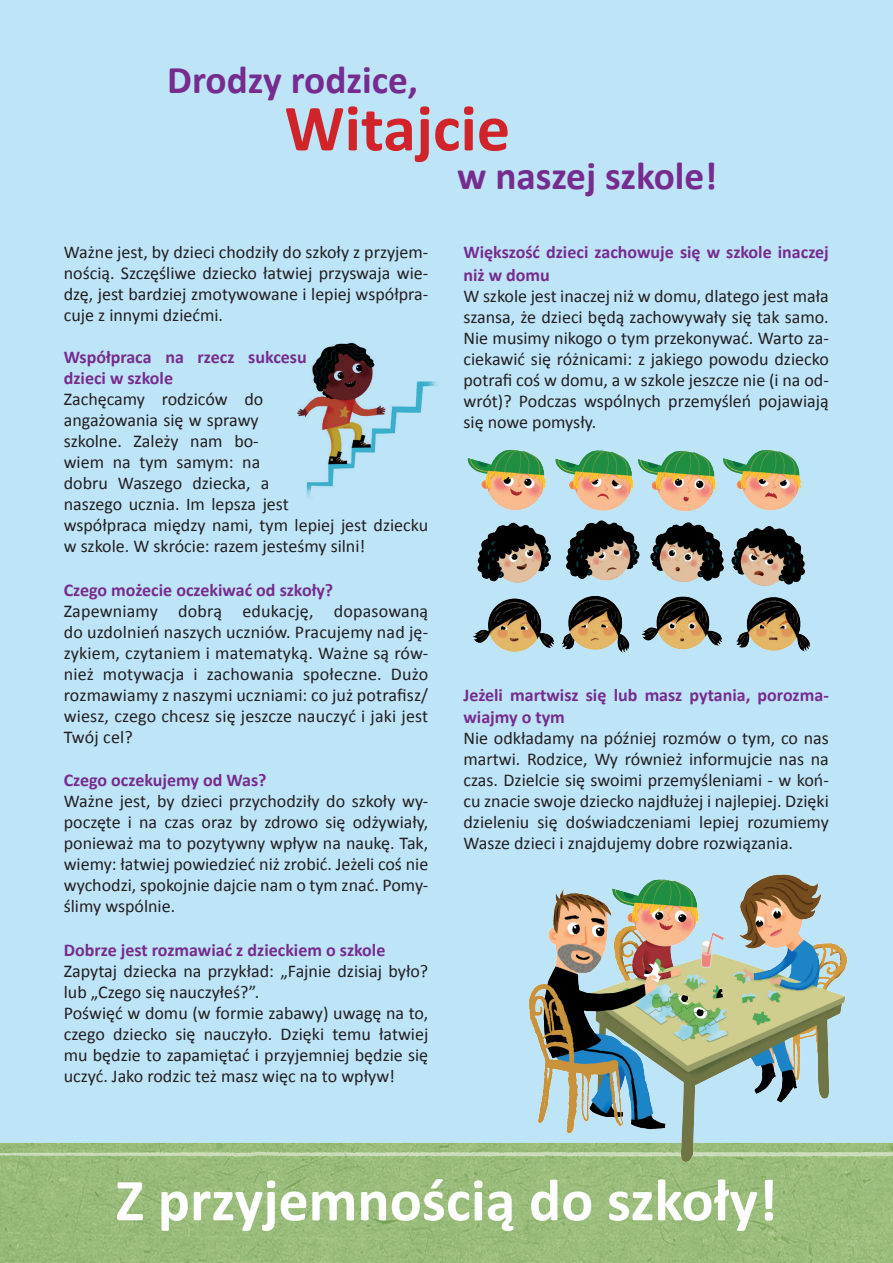
<style>
.page{position:relative;width:893px;height:1263px;background:#fff}
.page>*{position:absolute;margin:0;border:0;box-sizing:border-box;transform-origin:0 0}
.BROODTEKST{font:700 66.3px "Calibri";color:#d1232a}
.BROODTEKST-2{font:700 60px "Calibri";color:#fff}
.BROODTEKST-3{font:700 39.3px "Calibri";color:#762c8e}
.BROODTEKST-4{font:18px/21px "Calibri";color:#231f20;text-align:justify}
.Heading_3{font:700 18px/22.5px "Calibri";color:#762c8e}
</style>
<div class="page">
<div style="left:0;top:0;width:893px;height:1155px;background:#bee4f8"></div>
<img style="left:0;top:1143px;width:893px;height:120px">
<img style="left:297px;top:342px;width:141px;height:155px">
<img style="left:467px;top:449px;width:343px;height:204px">
<img style="left:516px;top:874px;width:339px;height:299px">
<p class="BROODTEKST-3" style="left:167px;top:55px;width:252px">Drodzy rodzice,</p>
<p class="BROODTEKST" style="left:285px;top:86px;width:227px">Witajcie</p>
<p class="BROODTEKST-3" style="left:457px;top:151px;width:261px">w naszej szkole!</p>
<p class="BROODTEKST-4" style="left:64px;top:242px;width:366px">Ważne jest, by dzieci chodziły do szkoły z przyjem&shy;nością. Szczęśliwe dziecko łatwiej przyswaja wie&shy;dzę, jest bardziej zmotywowane i lepiej współpra&shy;cuje z innymi dziećmi.</p>
<p class="Heading_3" style="left:64px;top:347px;width:244px;line-height:21px">Współpraca na rzecz sukcesu dzieci w szkole</p>
<p class="BROODTEKST-4" style="left:64px;top:389px;width:366px;text-align:left">Zachęcamy rodziców do<br>angażowania się w sprawy<br>szkolne. Zależy nam bo-<br>wiem na tym samym: na<br>dobru Waszego dziecka, a<br>naszego ucznia. Im lepsza jest<br>współpraca między nami, tym lepiej jest dziecku w szkole. W skrócie: razem jesteśmy silni!</p>
<p class="Heading_3" style="left:64px;top:578px;width:271px">Czego możecie oczekiwać od szkoły?</p>
<p class="BROODTEKST-4" style="left:64px;top:600px;width:366px">Zapewniamy dobrą edukację, dopasowaną do uzdolnień naszych uczniów. Pracujemy nad ję&shy;zykiem, czytaniem i matematyką. Ważne są rów&shy;nież motywacja i zachowania społeczne. Dużo rozmawiamy z naszymi uczniami: co już potrafisz/ wiesz, czego chcesz się jeszcze nauczyć i jaki jest Twój cel?</p>
<p class="Heading_3" style="left:64px;top:769px;width:204px">Czego oczekujemy od Was?</p>
<p class="BROODTEKST-4" style="left:64px;top:791px;width:366px">Ważne jest, by dzieci przychodziły do szkoły wy&shy;poczęte i na czas oraz by zdrowo się odżywiały, ponieważ ma to pozytywny wpływ na naukę. Tak, wiemy: łatwiej powiedzieć niż zrobić. Jeżeli coś nie wychodzi, spokojnie dajcie nam o tym znać. Pomy&shy;ślimy wspólnie.</p>
<p class="Heading_3" style="left:64px;top:938px;width:323px">Dobrze jest rozmawiać z dzieckiem o szkole</p>
<p class="BROODTEKST-4" style="left:64px;top:960px;width:366px">Zapytaj dziecka na przykład: „Fajnie dzisiaj było? lub „Czego się nauczyłeś?”.</p>
<p class="BROODTEKST-4" style="left:64px;top:1002px;width:366px">Poświęć w domu (w formie zabawy) uwagę na to, czego dziecko się nauczyło. Dzięki temu łatwiej mu będzie to zapamiętać i przyjemniej będzie się uczyć. Jako rodzic też masz więc na to wpływ!</p>
<p class="Heading_3" style="left:463px;top:241px;width:367px">Większość dzieci zachowuje się w szkole inaczej niż w domu</p>
<p class="BROODTEKST-4" style="left:463px;top:285px;width:367px">W szkole jest inaczej niż w domu, dlatego jest mała szansa, że dzieci będą zachowywały się tak samo.<br>Nie musimy nikogo o tym przekonywać. Warto za&shy;ciekawić się różnicami: z jakiego powodu dziecko potrafi coś w domu, a w szkole jeszcze nie (i na od&shy;wrót)? Podczas wspólnych przemyśleń pojawiają się nowe pomysły.</p>
<p class="Heading_3" style="left:463px;top:683px;width:367px">Jeżeli martwisz się lub masz pytania, porozma&shy;wiajmy o tym</p>
<p class="BROODTEKST-4" style="left:463px;top:728px;width:367px">Nie odkładamy na później rozmów o tym, co nas martwi. Rodzice, Wy również informujcie nas na czas. Dzielcie się swoimi przemyśleniami - w koń&shy;cu znacie swoje dziecko najdłużej i najlepiej. Dzięki dzieleniu się doświadczeniami lepiej rozumiemy Wasze dzieci i znajdujemy dobre rozwiązania.</p>
<p class="BROODTEKST-2" style="left:116px;top:1162px;width:663px">Z przyjemnością do szkoły!</p>
</div>
